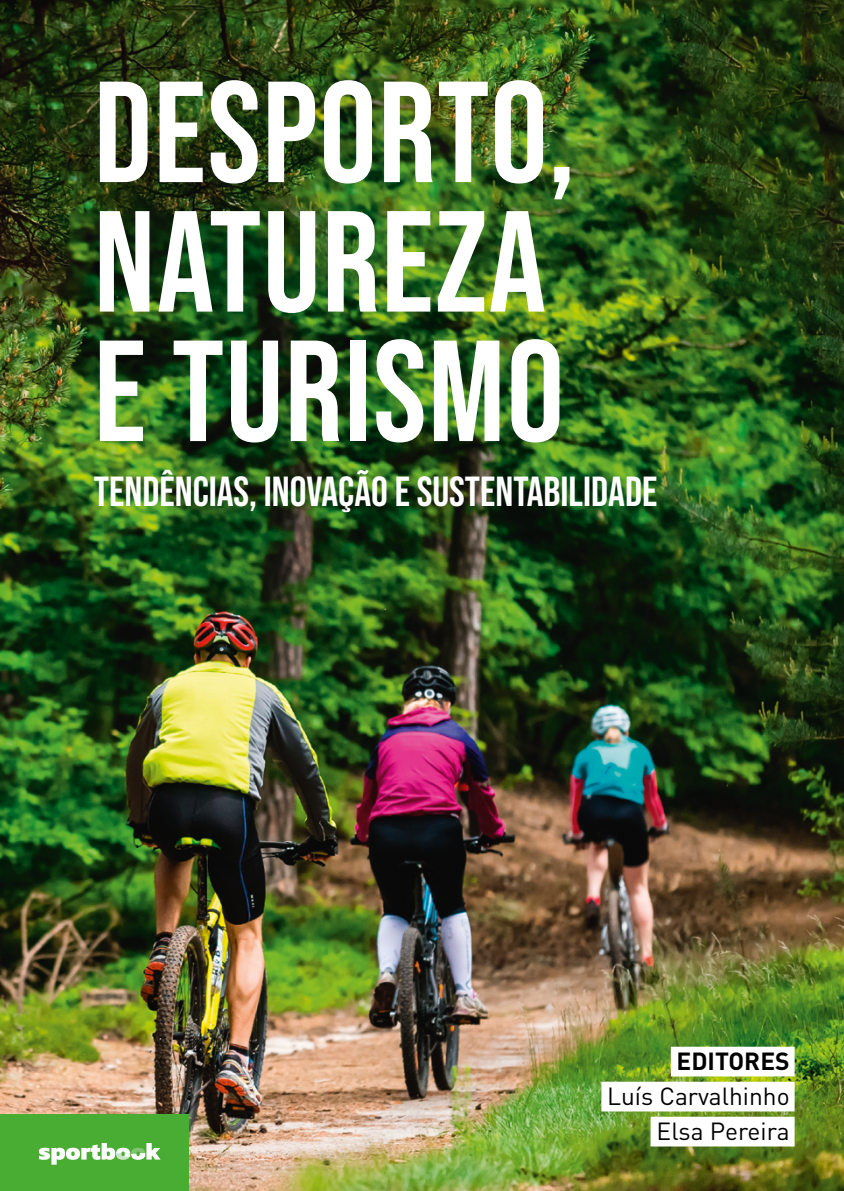
<style>
.page{position:relative;width:844px;height:1191px;background:#fff}
.page>*{position:absolute;margin:0;border:0;box-sizing:border-box;transform-origin:0 0}
.t1{font:143.5px/129.5px "Bebas Neue";letter-spacing:.01em;color:#fff}
.t2{font:42px "Bebas Neue";color:#fff}
.t3{font:24.5px/35px "DINOT";color:#000;text-align:right}
.t4{font:700 24.5px "DINOT";color:#000}
</style>
<div class="page">
<img style="left:0;top:0;width:843px;height:1191px">
<div style="left:670px;top:1046px;width:124px;height:30px;background:#fff"></div>
<div style="left:601px;top:1081px;width:193px;height:30px;background:#fff"></div>
<div style="left:650px;top:1116px;width:144px;height:30px;background:#fff"></div>
<div style="left:0;top:1115px;width:189px;height:76px;background:#49ad33"></div>
<svg style="left:39px;top:1143px;width:121px;height:21px"></svg>
<h1 class="t1" style="left:94px;top:66px;width:483px">DESPORTO,<br>NATUREZA<br>E TURISMO</h1>
<p class="t2" style="left:94px;top:467px;width:564px">TENDÊNCIAS, INOVAÇÃO E SUSTENTABILIDADE</p>
<p class="t4" style="left:676px;top:1044px;width:115px">EDITORES</p>
<p class="t3" style="left:607px;top:1078px;width:184px">Luís Carvalhinho<br>Elsa Pereira</p>
</div>
